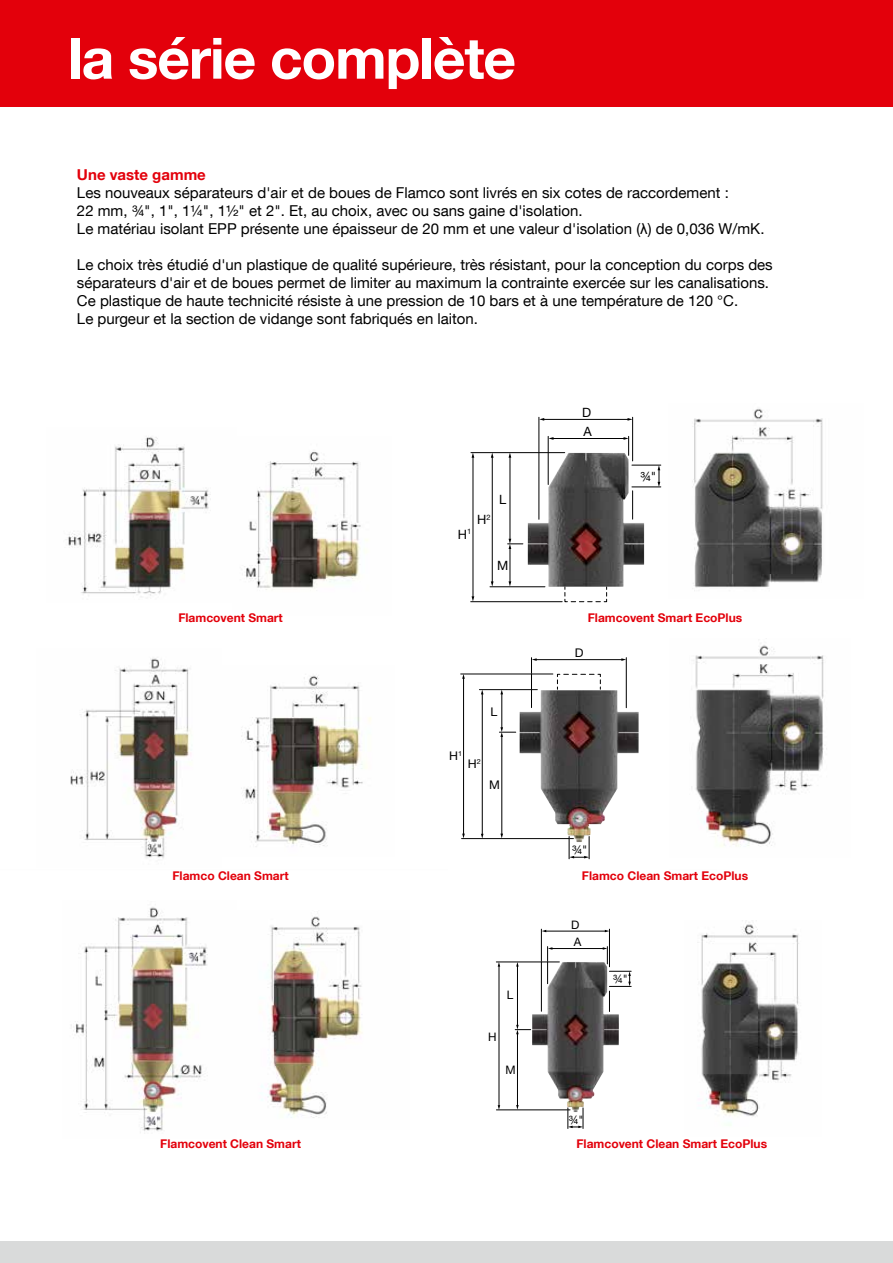
<style>
.page{position:relative;width:893px;height:1263px;background:#fff}
.page>*{position:absolute;margin:0;border:0;box-sizing:border-box;transform-origin:0 0}
.t1{font:700 57px "Helvetica Neue LT Com";letter-spacing:-.02em;color:#fff}
.t2{font:15px/18px "Helvetica Neue LT Com";color:#000}
.t3{font:700 15px "Helvetica Neue LT Com";color:#e3000b}
.t4{font:12.9px/19px "Helvetica Neue LT Com";color:#000}
.t5{font:700 12px "Helvetica Neue LT Com";color:#e3000b}
.t6{font:12px "Helvetica Neue LT Com";color:#000}
.t7{font:11.7px/17.4px "Helvetica Neue LT Com";color:#000}
.t8{font:7.05px "Helvetica Neue LT Com";color:#000}
.s1{font-family:"Arial"}
</style>
<div class="page">
<img style="left:241px;top:675px;width:130px;height:172px">
<img style="left:261px;top:916px;width:102px;height:202px">
<img style="left:66px;top:437px;width:145px;height:160px">
<img style="left:244px;top:451px;width:124px;height:139px">
<img style="left:70px;top:658px;width:121px;height:200px">
<img style="left:71px;top:907px;width:137px;height:226px">
<img style="left:693px;top:643px;width:134px;height:204px">
<img style="left:697px;top:920px;width:102px;height:206px">
<div style="left:0;top:0;width:893px;height:106px;background:#e3000b"></div>
<div style="left:0;top:1242px;width:893px;height:21px;background:#d9dada"></div>
<img style="left:528px;top:453px;width:116px;height:134px">
<hr style="left:543px;top:419px;width:85px;height:1px;background:#000">
<svg style="left:627px;top:418px;width:5px;height:3px"></svg>
<hr style="left:553px;top:438px;width:71px;height:1px;background:#000">
<hr style="left:510px;top:457px;width:1px;height:83px;background:#000">
<hr style="left:510px;top:548px;width:1px;height:34px;background:#000">
<hr style="left:492px;top:457px;width:1px;height:125px;background:#000">
<svg style="left:491px;top:581px;width:3px;height:5px"></svg>
<svg style="left:491px;top:453px;width:3px;height:5px"></svg>
<hr style="left:473px;top:457px;width:1px;height:140px;background:#000">
<hr style="left:539px;top:417px;width:1px;height:102px;background:#000">
<hr style="left:632px;top:417px;width:1px;height:44px;background:#000">
<hr style="left:548px;top:436px;width:1px;height:48px;background:#000">
<svg style="left:624px;top:436px;width:5px;height:19px"></svg>
<svg style="left:508px;top:539px;width:15px;height:10px"></svg>
<hr style="left:490px;top:586px;width:55px;height:1px;background:#000">
<hr style="left:471px;top:601px;width:91px;height:1px;background:#000">
<hr style="left:471px;top:452px;width:94px;height:1px;background:#000">
<svg style="left:632px;top:465px;width:29px;height:54px"></svg>
<svg style="left:565px;top:587px;width:42px;height:15px"></svg>
<img style="left:532px;top:962px;width:87px;height:150px">
<hr style="left:545px;top:931px;width:61px;height:1px;background:#000">
<hr style="left:552px;top:948px;width:52px;height:1px;background:#000">
<hr style="left:517px;top:1033px;width:1px;height:73px;background:#000">
<hr style="left:517px;top:966px;width:1px;height:60px;background:#000">
<hr style="left:499px;top:966px;width:1px;height:140px;background:#000">
<hr style="left:541px;top:929px;width:1px;height:82px;background:#000">
<hr style="left:609px;top:929px;width:1px;height:38px;background:#000">
<hr style="left:547px;top:946px;width:1px;height:38px;background:#000">
<svg style="left:603px;top:946px;width:5px;height:18px"></svg>
<hr style="left:496px;top:1109px;width:74px;height:1px;background:#000">
<svg style="left:515px;top:1025px;width:16px;height:9px"></svg>
<svg style="left:609px;top:971px;width:22px;height:40px"></svg>
<svg style="left:568px;top:1108px;width:16px;height:20px"></svg>
<hr style="left:496px;top:962px;width:63px;height:1px;background:#000">
<img style="left:519px;top:690px;width:120px;height:152px">
<hr style="left:536px;top:659px;width:86px;height:1px;background:#000">
<svg style="left:532px;top:658px;width:5px;height:3px"></svg>
<svg style="left:621px;top:658px;width:5px;height:3px"></svg>
<hr style="left:502px;top:736px;width:1px;height:98px;background:#000">
<hr style="left:502px;top:693px;width:1px;height:35px;background:#000">
<hr style="left:482px;top:693px;width:1px;height:142px;background:#000">
<hr style="left:463px;top:678px;width:1px;height:156px;background:#000">
<hr style="left:531px;top:658px;width:1px;height:50px;background:#000">
<hr style="left:626px;top:658px;width:1px;height:50px;background:#000">
<hr style="left:462px;top:838px;width:111px;height:1px;background:#000">
<svg style="left:499px;top:727px;width:17px;height:10px"></svg>
<svg style="left:569px;top:836px;width:21px;height:23px"></svg>
<hr style="left:479px;top:689px;width:58px;height:1px;background:#000">
<hr style="left:461px;top:674px;width:92px;height:1px;background:#000">
<svg style="left:557px;top:674px;width:44px;height:15px"></svg>
<img style="left:692px;top:408px;width:131px;height:183px">
<h1 class="t1" style="left:68px;top:22px;width:450px">la série complète</h1>
<p class="t3" style="left:77px;top:165px;width:130px">Une vaste gamme</p>
<p class="t2" style="left:77px;top:183px;width:689px">Les nouveaux séparateurs d'air et de boues de Flamco sont livrés en six cotes de raccordement :<br>22 mm, ¾", 1", 1¼", 1½" et 2". Et, au choix, avec ou sans gaine d'isolation.<br>Le matériau isolant EPP présente une épaisseur de 20 mm et une valeur d'isolation (<span class="s1">λ</span>) de 0,036 W/mK.</p>
<p class="t2" style="left:77px;top:255px;width:697px">Le choix très étudié d'un plastique de qualité supérieure, très résistant, pour la conception du corps des séparateurs d'air et de boues permet de limiter au maximum la contrainte exercée sur les canalisations.<br>Ce plastique de haute technicité résiste à une pression de 10 bars et à une température de 120 °C.<br>Le purgeur et la section de vidange sont fabriqués en laiton.</p>
<p class="t4" style="left:582px;top:402px;width:11px">D<br>A</p>
<p class="t4" style="left:640px;top:466px;width:18px">¾"</p>
<p class="t4" style="left:499px;top:489px;width:9px">L</p>
<p class="t4" style="left:477px;top:509px;width:15px">H<sup>2</sup></p>
<p class="t4" style="left:458px;top:524px;width:15px">H<sup>1</sup></p>
<p class="t4" style="left:497px;top:556px;width:13px">M</p>
<p class="t5" style="left:178px;top:610px;width:106px">Flamcovent Smart</p>
<p class="t5" style="left:588px;top:610px;width:156px">Flamcovent Smart EcoPlus</p>
<p class="t6" style="left:575px;top:645px;width:10px">D</p>
<p class="t6" style="left:490px;top:704px;width:8px">L</p>
<p class="t8" style="left:458px;top:749px;width:6px">1</p>
<p class="t6" style="left:449px;top:748px;width:10px">H</p>
<p class="t6" style="left:468px;top:756px;width:14px">H<sup>2</sup></p>
<p class="t6" style="left:489px;top:777px;width:12px">M</p>
<p class="t6" style="left:572px;top:842px;width:17px">¾"</p>
<p class="t5" style="left:173px;top:868px;width:118px">Flamco Clean Smart</p>
<p class="t5" style="left:582px;top:868px;width:168px">Flamco Clean Smart EcoPlus</p>
<p class="t7" style="left:571px;top:915px;width:12px">D<br>A</p>
<p class="t7" style="left:613px;top:970px;width:16px">¾"</p>
<p class="t7" style="left:507px;top:986px;width:8px">L</p>
<p class="t7" style="left:488px;top:1028px;width:10px">H</p>
<p class="t7" style="left:506px;top:1061px;width:12px">M</p>
<p class="t7" style="left:569px;top:1111px;width:16px">¾"</p>
<p class="t5" style="left:160px;top:1136px;width:142px">Flamcovent Clean Smart</p>
<p class="t5" style="left:576px;top:1136px;width:192px">Flamcovent Clean Smart EcoPlus</p>
</div>
